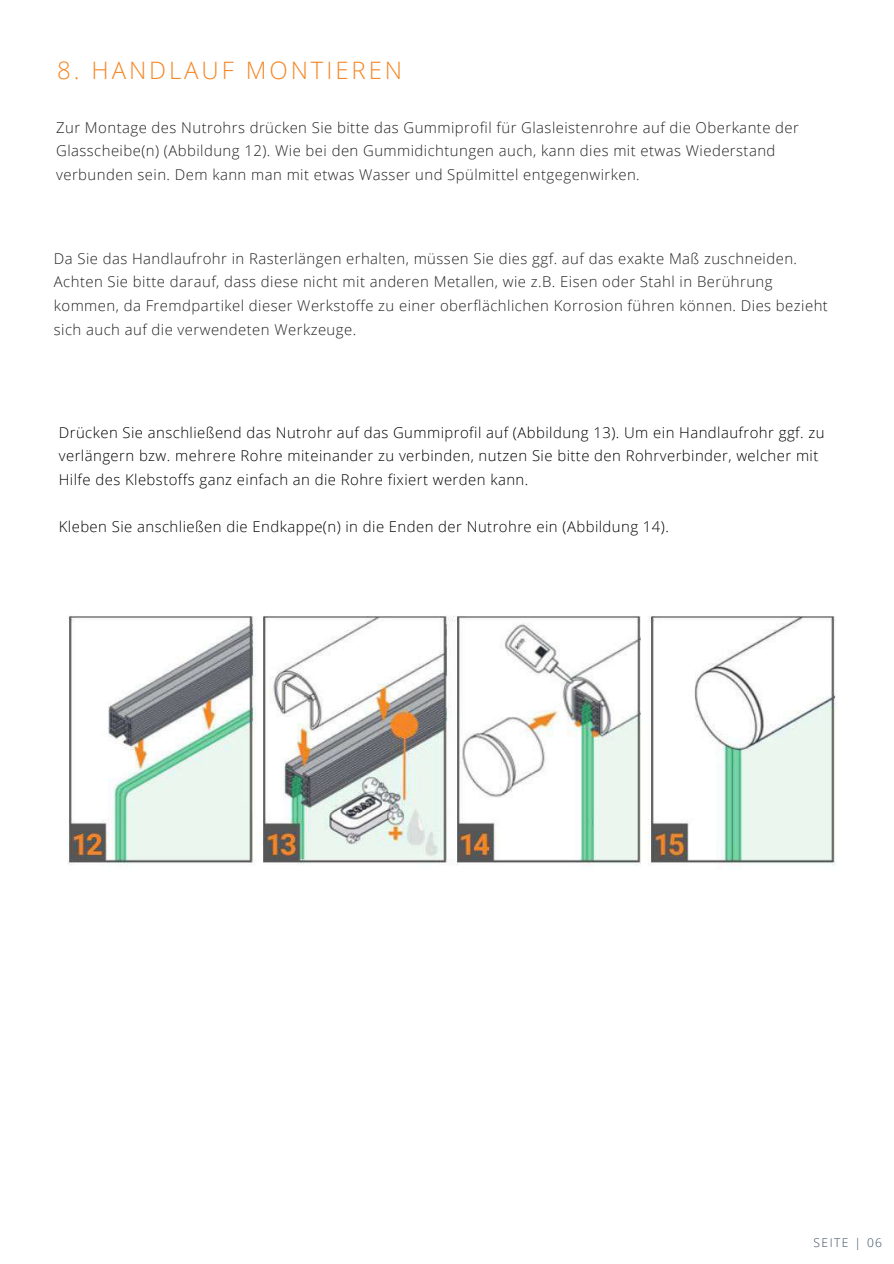
<style>
.page{position:relative;width:894px;height:1264px;background:#fff}
.page>*{position:absolute;margin:0;border:0;box-sizing:border-box;transform-origin:0 0}
.t1{font:300 24px "Open Sans";letter-spacing:.12em;color:#f58726}
.t2{font:300 14.85px/23.7px "Open Sans";letter-spacing:.03em;color:#222}
.t3{font:300 14.85px/23.7px "Open Sans";letter-spacing:.03em;color:#000}
.t4{font:300 12px "Open Sans";letter-spacing:.12em;color:#364d62}
</style>
<div class="page">
<img style="left:67px;top:615px;width:770px;height:251px">
<h1 class="t1" style="left:57px;top:54px;width:346px">8. HANDLAUF MONTIEREN</h1>
<p class="t2" style="left:56px;top:115px;width:744px">Zur Montage des Nutrohrs drücken Sie bitte das Gummiprofil für Glasleistenrohre auf die Oberkante der<br>Glasscheibe(n) (Abbildung 12). Wie bei den Gummidichtungen auch, kann dies mit etwas Wiederstand verbunden sein. Dem kann man mit etwas Wasser und Spülmittel entgegenwirken.</p>
<p class="t2" style="left:54px;top:246px;width:775px">Da Sie das Handlaufrohr in Rasterlängen erhalten, müssen Sie dies ggf. auf das exakte Maß zuschneiden.<br>Achten Sie bitte darauf, dass diese nicht mit anderen Metallen, wie z.B. Eisen oder Stahl in Berührung kommen, da Fremdpartikel dieser Werkstoffe zu einer oberflächlichen Korrosion führen können. Dies bezieht sich auch auf die verwendeten Werkzeuge.</p>
<p class="t3" style="left:59px;top:420px;width:767px">Drücken Sie anschließend das Nutrohr auf das Gummiprofil auf (Abbildung 13). Um ein Handlaufrohr ggf. zu verlängern bzw. mehrere Rohre miteinander zu verbinden, nutzen Sie bitte den Rohrverbinder, welcher mit<br>Hilfe des Klebstoffs ganz einfach an die Rohre fixiert werden kann.</p>
<p class="t3" style="left:59px;top:514px;width:611px">Kleben Sie anschließen die Endkappe(n) in die Enden der Nutrohre ein (Abbildung 14).</p>
<p class="t4" style="left:813px;top:1234px;width:70px">SEITE | 06</p>
</div>
